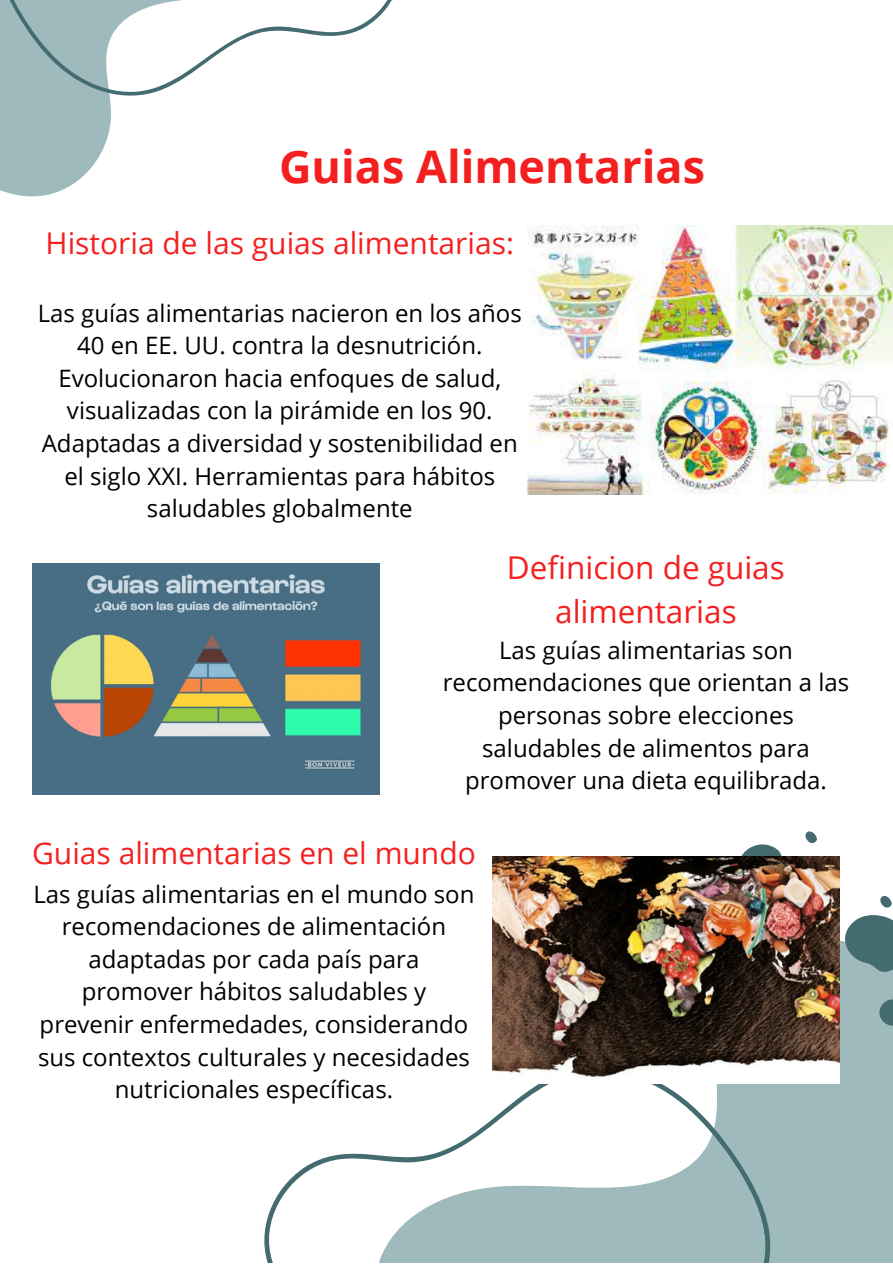
<style>
.page{position:relative;width:893px;height:1264px;background:#fff}
.page>*{position:absolute;margin:0;border:0;box-sizing:border-box;transform-origin:0 0}
.t1{font:700 45px "Open Sans";color:#f42020}
.t2{font:31.5px/43.8px "Open Sans";color:#f42020;text-align:center}
.t3{font:30px "Open Sans";color:#f42020}
.t4{font:24px/32.5px "Open Sans";color:#000;text-align:center}
</style>
<div class="page">
<svg style="left:794px;top:856px;width:98px;height:406px;background:#a8c1c3"></svg>
<svg style="left:264px;top:1084px;width:530px;height:178px"></svg>
<svg style="left:844px;top:914px;width:48px;height:61px;background:#66878b"></svg>
<svg style="left:879px;top:998px;width:13px;height:28px"></svg>
<svg style="left:741px;top:844px;width:41px;height:12px"></svg>
<svg style="left:805px;top:831px;width:12px;height:12px"></svg>
<svg style="left:879px;top:893px;width:13px;height:15px"></svg>
<svg style="left:0;top:163px;width:95px;height:34px;fill:#9ebabd"></svg>
<svg style="left:0;top:0;width:392px;height:163px"></svg>
<img style="left:527px;top:226px;width:365px;height:268px">
<img style="left:32px;top:563px;width:347px;height:232px">
<img style="left:492px;top:856px;width:347px;height:227px">
<p class="t1" style="left:279px;top:135px;width:427px">Guias Alimentarias</p>
<p class="t3" style="left:46px;top:222px;width:470px">Historia de las guias alimentarias:</p>
<p class="t4" style="left:38px;top:296px;width:485px">Las guías alimentarias nacieron en los años 40 en EE. UU. contra la desnutrición.<br>Evolucionaron hacia enfoques de salud, visualizadas con la pirámide en los 90.<br>Adaptadas a diversidad y sostenibilidad en el siglo XXI. Herramientas para hábitos saludables globalmente</p>
<p class="t2" style="left:507px;top:544px;width:279px">Definicion de guias alimentarias</p>
<p class="t4" style="left:443px;top:633px;width:408px">Las guías alimentarias son recomendaciones que orientan a las personas sobre elecciones saludables de alimentos para promover una dieta equilibrada.</p>
<p class="t3" style="left:32px;top:831px;width:445px">Guias alimentarias en el mundo</p>
<p class="t4" style="left:33px;top:877px;width:442px">Las guías alimentarias en el mundo son recomendaciones de alimentación adaptadas por cada país para promover hábitos saludables y prevenir enfermedades, considerando sus contextos culturales y necesidades nutricionales específicas.</p>
</div>
